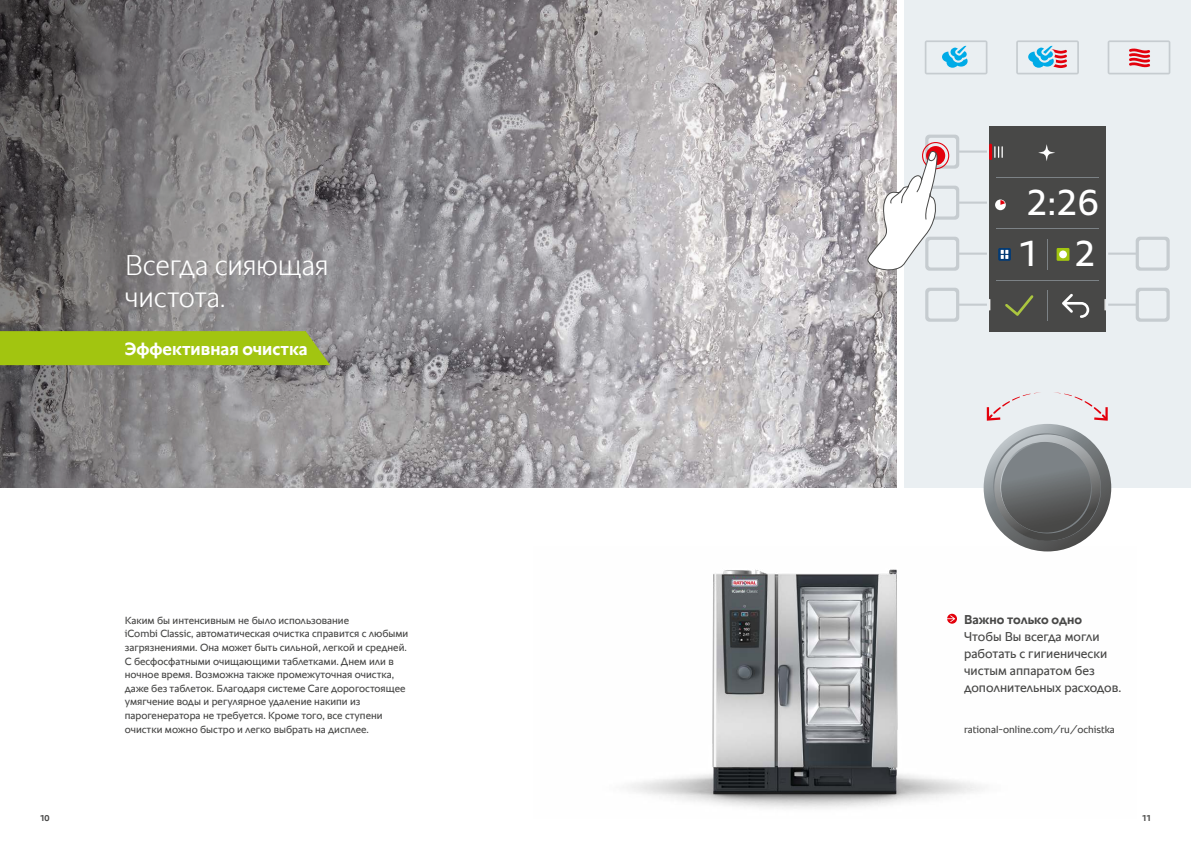
<style>
.page{position:relative;width:1191px;height:842px;background:#fff}
.page>*{position:absolute;margin:0;border:0;box-sizing:border-box;transform-origin:0 0}
.t1{font:36.5px "RATIONAL Sans TT";color:#fff}
.t2{font:300 29px/32px "RATIONAL Sans TT";letter-spacing:-.01em;color:#fff}
.t3{font:700 18px "RATIONAL Sans TT";color:#fff}
.t4{font:13px/17px "RATIONAL Sans TT";color:#484847}
.t5{font:700 13px "RATIONAL Sans TT";color:#484847}
.t6{font:10.5px/13.6px "RATIONAL Sans TT";color:#484847}
.t7{font:700 8.5px "RATIONAL Sans TT";color:#484847}
</style>
<div class="page">
<div style="left:904px;top:0;width:287px;height:488px;background:#eaeff2"></div>
<img style="left:627px;top:547px;width:444px;height:262px">
<svg style="left:1108px;top:237px;width:61px;height:34px"></svg>
<svg style="left:925px;top:40px;width:62px;height:34px"></svg>
<svg style="left:1107px;top:40px;width:63px;height:34px"></svg>
<svg style="left:1016px;top:40px;width:63px;height:34px"></svg>
<div style="left:989px;top:126px;width:116px;height:206px;background:#484847"></div>
<div style="left:995px;top:199px;width:10px;height:11px;background:#fff;border-radius:50%"></div>
<svg style="left:1000px;top:200px;width:5px;height:5px"></svg>
<hr style="left:996px;top:229px;width:103px;height:1px;background:#7c8286">
<hr style="left:1047px;top:291px;width:1px;height:30px;background:#7c8286">
<hr style="left:996px;top:280px;width:103px;height:1px;background:#7c8286">
<hr style="left:996px;top:178px;width:103px;height:1px;background:#7c8286">
<hr style="left:1047px;top:239px;width:1px;height:30px;background:#7c8286">
<svg style="left:994px;top:146px;width:8px;height:12px"></svg>
<svg style="left:925px;top:288px;width:65px;height:34px"></svg>
<svg style="left:1104px;top:288px;width:65px;height:34px"></svg>
<hr style="left:989px;top:144px;width:3px;height:16px;background:#e3000b">
<svg style="left:1038px;top:144px;width:17px;height:17px"></svg>
<div style="left:1056px;top:248px;width:13px;height:13px;background:#a2c510"></div>
<div style="left:1059px;top:250px;width:8px;height:8px;background:#fff;border-radius:50%"></div>
<svg style="left:896px;top:135px;width:91px;height:139px"></svg>
<svg style="left:983px;top:424px;width:128px;height:127px"></svg>
<svg style="left:987px;top:433px;width:120px;height:114px"></svg>
<svg style="left:1001px;top:443px;width:90px;height:90px;background:#686c6e"></svg>
<svg style="left:986px;top:393px;width:50px;height:28px"></svg>
<svg style="left:1058px;top:393px;width:49px;height:28px"></svg>
<svg style="left:998px;top:248px;width:13px;height:13px"></svg>
<svg style="left:1000px;top:250px;width:8px;height:9px"></svg>
<svg style="left:1062px;top:294px;width:27px;height:24px"></svg>
<svg style="left:1005px;top:295px;width:28px;height:21px"></svg>
<svg style="left:0;top:0;width:896px;height:488px;background:#999699"></svg>
<svg style="left:947px;top:614px;width:10px;height:10px"></svg>
<div style="left:0;top:331px;width:330px;height:34px;background:#a2c510"></div>
<h2 class="t2" style="left:125px;top:249px;width:206px">Всегда сияющая чистота.</h2>
<h3 class="t3" style="left:125px;top:336px;width:184px">Эффективная очистка</h3>
<h1 class="t1" style="left:1026px;top:176px;width:74px">2:26</h1>
<h1 class="t1" style="left:1017px;top:228px;width:80px">1 2</h1>
<p class="t6" style="left:125px;top:613px;width:285px">Каким бы интенсивным не было использование<br>iCombi Classic, автоматическая очистка справится с любыми загрязнениями. Она может быть сильной, легкой и средней.<br>С бесфосфатными очищающими таблетками. Днем или в ночное время. Возможна также промежуточная очистка, даже без таблеток. Благодаря системе Care дорогостоящее умягчение воды и регулярное удаление накипи из парогенератора не требуется. Кроме того, все ступени очистки можно быстро и легко выбрать на дисплее.</p>
<p class="t5" style="left:964px;top:610px;width:119px">Важно только одно</p>
<p class="t4" style="left:964px;top:628px;width:159px">Чтобы Вы всегда могли работать с гигиенически чистым аппаратом без дополнительных расходов.</p>
<p class="t6" style="left:964px;top:722px;width:152px">rational-online.com/ru/ochistka</p>
<p class="t7" style="left:40px;top:812px;width:11px">10</p>
<p class="t7" style="left:1141px;top:812px;width:11px">11</p>
</div>
